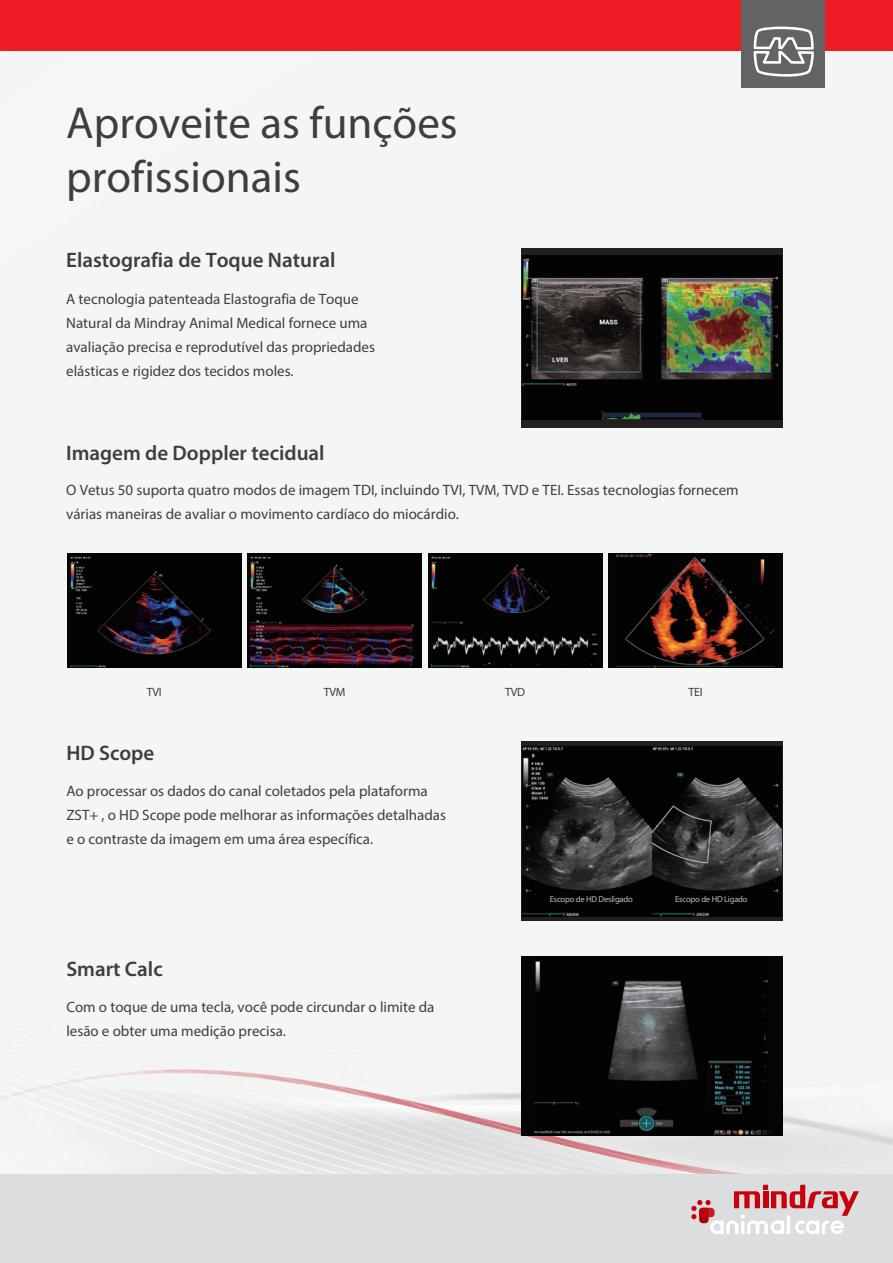
<style>
.page{position:relative;width:893px;height:1263px;background:#fff}
.page>*{position:absolute;margin:0;border:0;box-sizing:border-box;transform-origin:0 0}
.t1{font:45px/54px "Myriad Pro";color:#3e3e3f}
.t2{font:600 21px "Myriad Pro";color:#3e3e3f}
.t3{font:15px/24px "Myriad Pro";color:#3e3e3f}
.t4{font:12px "Myriad Pro";letter-spacing:-.025em;color:#3e3e3f}
.t5{font:8.55px "Myriad Pro";letter-spacing:-.025em;color:#bcbdc0}
</style>
<div class="page">
<div style="left:0;top:50px;width:893px;height:1125px;background:#f3f6f4"></div>
<div style="left:67px;top:553px;width:174px;height:115px;background:#060505"></div>
<img style="left:70px;top:556px;width:141px;height:112px">
<div style="left:247px;top:553px;width:175px;height:115px;background:#060505"></div>
<img style="left:251px;top:556px;width:163px;height:112px">
<div style="left:428px;top:553px;width:174px;height:115px;background:#060505"></div>
<img style="left:431px;top:556px;width:167px;height:112px">
<div style="left:608px;top:553px;width:175px;height:115px;background:#060505"></div>
<img style="left:616px;top:553px;width:158px;height:114px">
<div style="left:521px;top:248px;width:262px;height:179px;background:#231f20"></div>
<img style="left:522px;top:256px;width:259px;height:164px">
<div style="left:521px;top:956px;width:262px;height:179px;background:#060505"></div>
<img style="left:535px;top:961px;width:233px;height:174px">
<svg style="left:521px;top:742px;width:262px;height:179px;background:#1c191a"></svg>
<img style="left:523px;top:747px;width:258px;height:169px">
<div style="left:0;top:0;width:893px;height:50px;background:#ee1d23"></div>
<div style="left:742px;top:0;width:83px;height:87px;background:#636366"></div>
<svg style="left:754px;top:27px;width:60px;height:50px"></svg>
<div style="left:0;top:1175px;width:893px;height:88px;background:#dcdddf"></div>
<svg style="left:691px;top:1185px;width:168px;height:49px"></svg>
<p class="t1" style="left:66px;top:95px;width:393px">Aproveite as funções profissionais</p>
<p class="t2" style="left:66px;top:247px;width:271px">Elastografia de Toque Natural</p>
<p class="t3" style="left:66px;top:287px;width:310px">A tecnologia patenteada Elastografia de Toque Natural da Mindray Animal Medical fornece uma avaliação precisa e reprodutível das propriedades elásticas e rigidez dos tecidos moles.</p>
<p class="t2" style="left:66px;top:440px;width:260px">Imagem de Doppler tecidual</p>
<p class="t3" style="left:66px;top:477px;width:674px">O Vetus 50 suporta quatro modos de imagem TDI, incluindo TVI, TVM, TVD e TEI. Essas tecnologias fornecem várias maneiras de avaliar o movimento cardíaco do miocárdio.</p>
<p class="t4" style="left:147px;top:685px;width:16px">TVI</p>
<p class="t4" style="left:324px;top:685px;width:23px">TVM</p>
<p class="t4" style="left:505px;top:685px;width:22px">TVD</p>
<p class="t4" style="left:688px;top:685px;width:16px">TEI</p>
<p class="t2" style="left:66px;top:740px;width:90px">HD Scope</p>
<p class="t3" style="left:66px;top:779px;width:381px">Ao processar os dados do canal coletados pela plataforma<br>ZST+ , o HD Scope pode melhorar as informações detalhadas e o contraste da imagem em uma área específica.</p>
<p class="t2" style="left:66px;top:955px;width:98px">Smart Calc</p>
<p class="t3" style="left:66px;top:995px;width:370px">Com o toque de uma tecla, você pode circundar o limite da lesão e obter uma medição precisa.</p>
<p class="t5" style="left:550px;top:894px;width:84px">Escopo de HD Desligado</p>
<p class="t5" style="left:675px;top:894px;width:74px">Escopo de HD Ligado</p>
</div>
